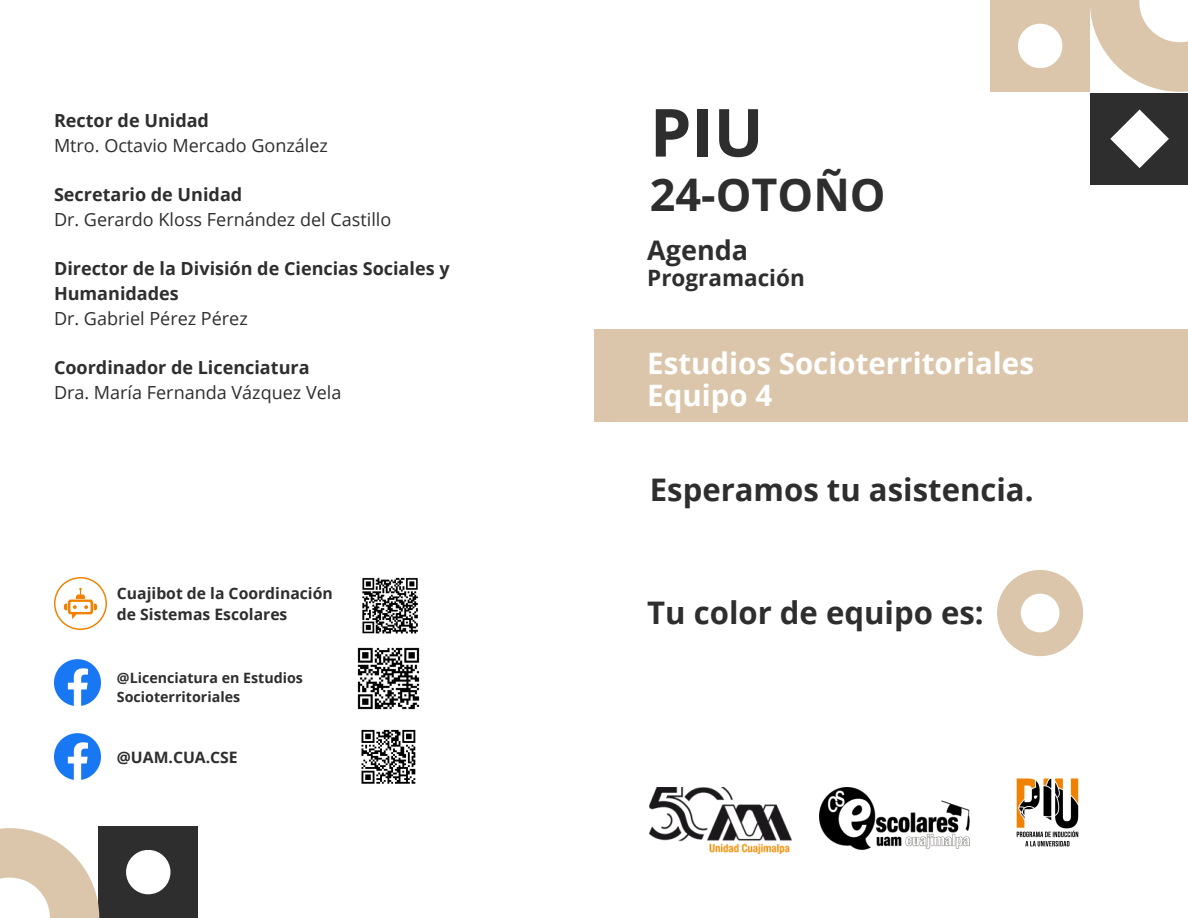
<style>
.page{position:relative;width:1188px;height:918px;background:#fff}
.page>*{position:absolute;margin:0;border:0;box-sizing:border-box;transform-origin:0 0}
.t1{font:700 66.45px "Open Sans";color:#2e2e2e}
.t2{font:700 45px "Open Sans";color:#2e2e2e}
.t3{font:700 31.05px "Open Sans";color:#2e2e2e}
.t4{font:700 29.55px/32.7px "Open Sans";color:#fff}
.t5{font:700 27px "Open Sans";color:#2e2e2e}
.t6{font:700 22.5px "Open Sans";color:#2e2e2e}
.t7{font:18px/24.8px "Open Sans";color:#2e2e2e}
.t8{font:700 18px/24.8px "Open Sans";color:#2e2e2e}
.t9{font:700 15.75px/21.6px "Open Sans";color:#2e2e2e}
.t10{font:700 14.25px/19px "Open Sans";color:#2e2e2e}
.s1{font-weight:700}
.s2{font-weight:400}
</style>
<div class="page">
<div style="left:990px;top:0;width:100px;height:92px;background:#dbc6ac"></div>
<div style="left:1018px;top:24px;width:44px;height:44px;background:#fff;border-radius:50%"></div>
<div style="left:1090px;top:93px;width:98px;height:92px;background:#2e2e2e"></div>
<svg style="left:1090px;top:0;width:98px;height:92px;fill:#dbc6ac"></svg>
<svg style="left:1110px;top:110px;width:59px;height:58px"></svg>
<div style="left:594px;top:329px;width:594px;height:93px;background:#dbc6ac"></div>
<div style="left:99px;top:826px;width:99px;height:92px;background:#2e2e2e"></div>
<div style="left:126px;top:850px;width:44px;height:44px;background:#fff;border-radius:50%"></div>
<svg style="left:0;top:828px;width:99px;height:90px;fill:#dbc6ac"></svg>
<img style="left:54px;top:734px;width:46px;height:46px">
<svg style="left:54px;top:577px;width:53px;height:53px"></svg>
<svg style="left:361px;top:729px;width:55px;height:55px"></svg>
<svg style="left:997px;top:570px;width:86px;height:86px"></svg>
<img style="left:819px;top:787px;width:151px;height:63px">
<img style="left:1016px;top:778px;width:63px;height:69px">
<img style="left:650px;top:787px;width:142px;height:67px">
<img style="left:54px;top:659px;width:46px;height:47px">
<img style="left:357px;top:647px;width:63px;height:63px">
<img style="left:362px;top:577px;width:56px;height:57px">
<p class="t7" style="left:54px;top:107px;width:276px"><span class="s1">Rector de Unidad<br></span>Mtro. Octavio Mercado González</p>
<p class="t7" style="left:54px;top:182px;width:339px"><span class="s1">Secretario de Unidad<br></span>Dr. Gerardo Kloss Fernández del Castillo</p>
<p class="t8" style="left:54px;top:256px;width:397px">Director de la División de Ciencias Sociales y<br>Humanidades<br><span class="s2">Dr. Gabriel Pérez Pérez</span></p>
<p class="t7" style="left:54px;top:355px;width:289px"><span class="s1">Coordinador de Licenciatura<br></span>Dra. María Fernanda Vázquez Vela</p>
<h2 class="t9" style="left:117px;top:582px;width:217px">Cuajibot de la Coordinación de Sistemas Escolares</h2>
<h2 class="t10" style="left:117px;top:668px;width:188px">@Licenciatura en Estudios<br>Socioterritoriales</h2>
<h2 class="t9" style="left:117px;top:746px;width:122px">@UAM.CUA.CSE</h2>
<h3 class="t1" style="left:650px;top:86px;width:115px">PIU</h3>
<h3 class="t2" style="left:650px;top:163px;width:237px">24-OTOÑO</h3>
<h4 class="t5" style="left:647px;top:231px;width:102px">Agenda</h4>
<h4 class="t6" style="left:647px;top:262px;width:159px">Programación</h4>
<h1 class="t4" style="left:647px;top:346px;width:388px">Estudios Socioterritoriales<br>Equipo 4</h1>
<h4 class="t3" style="left:650px;top:468px;width:385px">Esperamos tu asistencia.</h4>
<h4 class="t3" style="left:647px;top:591px;width:338px">Tu color de equipo es:</h4>
</div>
